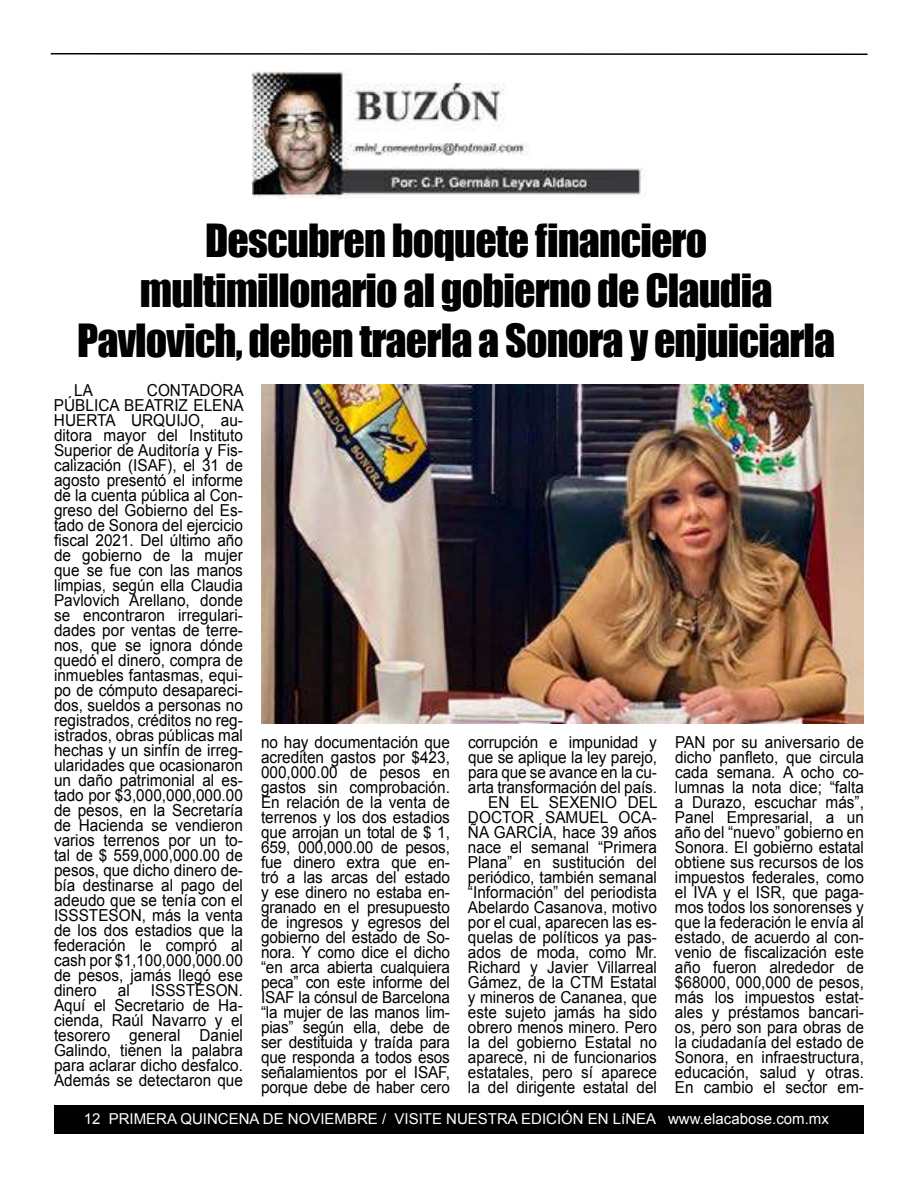
<style>
.page{position:relative;width:918px;height:1188px;background:#fff}
.page>*{position:absolute;margin:0;border:0;box-sizing:border-box;transform-origin:0 0}
.t1{font:42px/50.4px "Impact";letter-spacing:-.02em;color:#000;text-align:center}
.t2{font:16.5px/15px "Arial";color:#000;text-align:justify;scale:.93 1}
.t3{font:15px "Arial";color:#fff}
</style>
<div class="page">
<div style="left:54px;top:1106px;width:810px;height:28px;background:#000"></div>
<svg style="left:50px;top:53px;width:818px;height:2px;background:#3f3f3f"></svg>
<img style="left:261px;top:384px;width:603px;height:340px">
<img style="left:253px;top:71px;width:389px;height:128px">
<h1 class="t1" style="left:77px;top:214px;width:760px">Descubren boquete financiero multimillonario al gobierno de Claudia<br>Pavlovich, deben traerla a Sonora y enjuiciarla</h1>
<p class="t2" style="left:54px;top:383px;width:206px;text-indent:93px">CONTADORA PÚBLICA BEATRIZ ELENA HUERTA URQUIJO, au&shy;ditora mayor del Instituto Superior de Auditoría y Fis&shy;calización (ISAF), el 31 de agosto presentó el informe de la cuenta pública al Con&shy;greso del Gobierno del Es&shy;tado de Sonora del ejercicio fiscal 2021. Del último año de gobierno de la mujer que se fue con las manos limpias, según ella Claudia Pavlovich Arellano, donde se encontraron irregulari&shy;dades por ventas de terre&shy;nos, que se ignora dónde quedó el dinero, compra de inmuebles fantasmas, equi&shy;po de cómputo desapareci&shy;dos, sueldos a personas no registrados, créditos no reg&shy;istrados, obras públicas mal hechas y un sinfín de irreg&shy;ularidades que ocasionaron un daño patrimonial al es&shy;tado por $3,000,000,000.00 de pesos, en la Secretaría de Hacienda se vendieron varios terrenos por un to&shy;tal de $ 559,000,000.00 de pesos, que dicho dinero de&shy;bía destinarse al pago del adeudo que se tenía con el ISSSTESON, más la venta de los dos estadios que la federación le compró al cash por $1,100,000,000.00 de pesos, jamás llegó ese dinero</p>
<p class="t2" style="left:74px;top:383px;width:22px">LA</p>
<p class="t2" style="left:54px;top:983px;width:205px;text-indent:97px">ISSSTESON.<br>Aquí el Secretario de Ha&shy;cienda, Raúl Navarro y el tesorero general Daniel Galindo, tienen la palabra para aclarar dicho desfalco.<br>Además se detectaron que</p>
<p class="t2" style="left:118px;top:983px;width:14px">al</p>
<p class="t2" style="left:261px;top:735px;width:205px">no hay documentación que acrediten gastos por $423, 000,000.00 de pesos en gastos sin comprobación.<br>En relación de la venta de terrenos y los dos estadios que arrojan un total de $ 1, 659, 000,000.00 de pesos, fue dinero extra que en&shy;tró a las arcas del estado y ese dinero no estaba en&shy;granado en el presupuesto de ingresos y egresos del gobierno del estado de So&shy;nora. Y como dice el dicho “en arca abierta cualquiera peca” con este informe del ISAF la cónsul de Barcelona “la mujer de las manos lim&shy;pias” según ella, debe de ser destituida y traída para que responda a todos esos señalamientos por el ISAF, porque debe de haber cero</p>
<p class="t2" style="left:468px;top:735px;width:205px;text-align:right">corrupción e impunidad y que se aplique la ley parejo, para que se avance en la cu&shy;arta transformación del país.<br>EN EL SEXENIO DEL<br>DOCTOR SAMUEL OCA-<br>ÑA GARCÍA, hace 39 años nace el semanal “Primera<br>Plana” en sustitución del periódico, también semanal “Información” del periodista<br>Abelardo Casanova, motivo por el cual, aparecen las es&shy;quelas de políticos ya pas&shy;ados de moda, como Mr.<br>Richard y Javier Villarreal<br>Gámez, de la CTM Estatal y mineros de Cananea, que este sujeto jamás ha sido obrero menos minero. Pero la del gobierno Estatal no aparece, ni de funcionarios estatales, pero sí aparece la del dirigente estatal del</p>
<p class="t2" style="left:675px;top:735px;width:205px">PAN por su aniversario de dicho panfleto, que circula cada semana. A ocho co&shy;lumnas la nota dice; “falta a Durazo, escuchar más”, Panel Empresarial, a un año del “nuevo” gobierno en Sonora. El gobierno estatal obtiene sus recursos de los impuestos federales, como el IVA y el ISR, que paga&shy;mos todos los sonorenses y que la federación le envía al estado, de acuerdo al con&shy;venio de fiscalización este año fueron alrededor de $68000, 000,000 de pesos, más los impuestos estat&shy;ales y préstamos bancari&shy;os, pero son para obras de la ciudadanía del estado de Sonora, en infraestructura, educación, salud y otras.<br>En cambio el sector em-</p>
<p class="t3" style="left:84px;top:1109px;width:747px">12 PRIMERA QUINCENA DE NOVIEMBRE / VISITE NUESTRA EDICIÓN EN LíNEA www.elacabose.com.mx</p>
</div>
